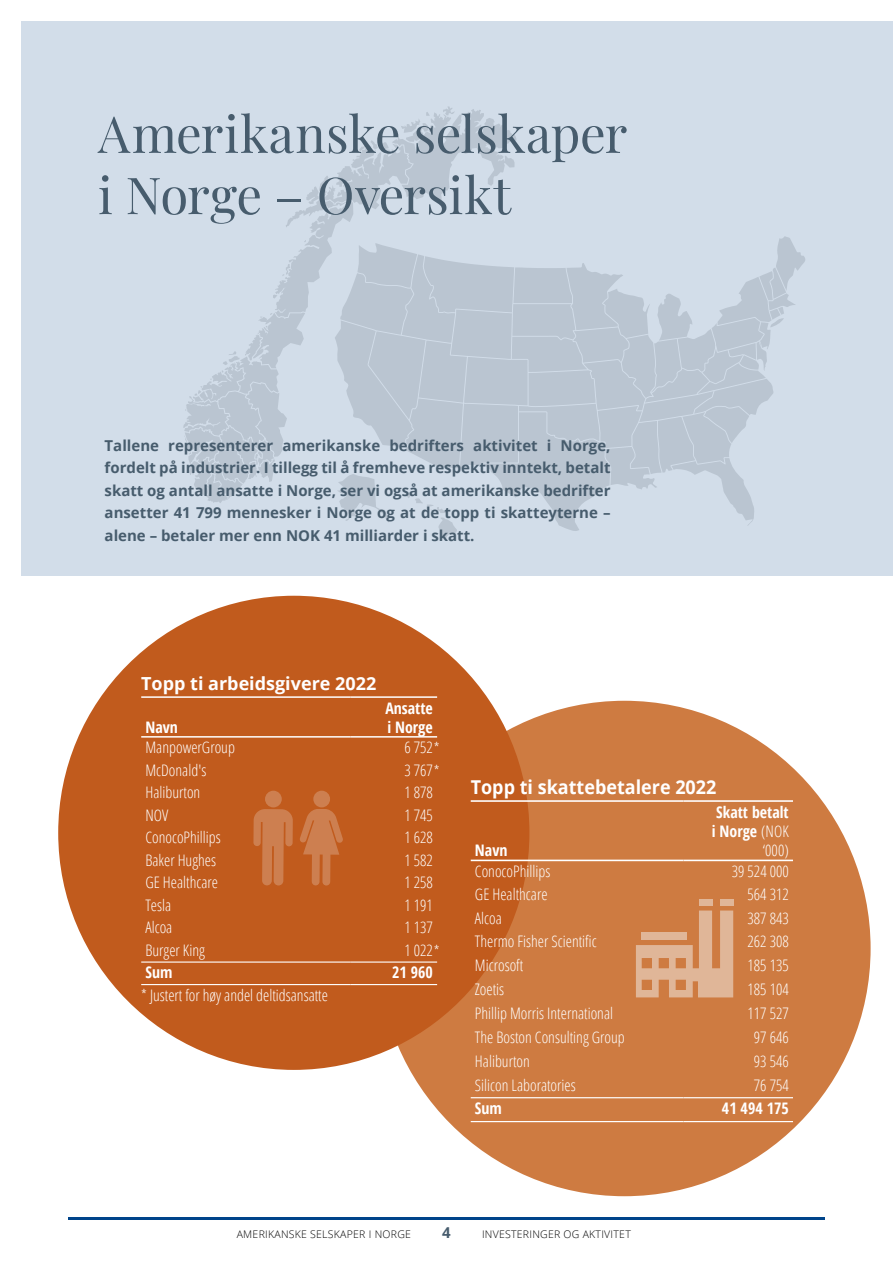
<style>
.page{position:relative;width:893px;height:1263px;background:#fff}
.page>*{position:absolute;margin:0;border:0;box-sizing:border-box;transform-origin:0 0}
.Heading_1{font:51px/61.2px "Playfair Display";letter-spacing:-.01em;color:#475c6d}
.t1{font:700 19.05px "Open Sans";color:#fff;scale:.94 1}
.t2{font:700 18px "Open Sans";color:#fff}
.Tabell{font:300 condensed 15.9px "Open Sans";color:#fff}
.Tabell-2{font:700 condensed 15.9px/19px "Open Sans";color:#fff}
.Ingress{font:700 15px/22.5px "Open Sans";color:#475c6d;text-align:justify}
.t3{font:300 10.5px "Open Sans";letter-spacing:.025em;color:#000}
.s1{font-weight:300}
</style>
<div class="page">
<div style="left:378px;top:701px;width:493px;height:495px;background:#ce7b41;border-radius:50%"></div>
<div style="left:58px;top:596px;width:471px;height:474px;background:#c15b1d;border-radius:50%"></div>
<div style="left:265px;top:791px;width:17px;height:16px;background:#cd7f50;border-radius:50%"></div>
<svg style="left:253px;top:809px;width:40px;height:76px"></svg>
<div style="left:313px;top:791px;width:17px;height:16px;background:#cd7f50;border-radius:50%"></div>
<svg style="left:300px;top:809px;width:43px;height:76px"></svg>
<svg style="left:636px;top:910px;width:97px;height:87px"></svg>
<div style="left:699px;top:899px;width:13px;height:6px;background:#e0b698"></div>
<div style="left:642px;top:932px;width:45px;height:7px;background:#e0b698"></div>
<div style="left:720px;top:899px;width:13px;height:6px;background:#e0b698"></div>
<div style="left:21px;top:21px;width:872px;height:555px;background:#d2dde9"></div>
<hr style="left:141px;top:961px;width:210px;height:2px;background:#fff">
<hr style="left:351px;top:961px;width:86px;height:2px;background:#fff">
<hr style="left:141px;top:984px;width:210px;height:1px;background:#fff">
<hr style="left:351px;top:984px;width:86px;height:1px;background:#fff">
<hr style="left:141px;top:696px;width:210px;height:2px;background:#fff">
<hr style="left:351px;top:696px;width:86px;height:2px;background:#fff">
<hr style="left:141px;top:736px;width:210px;height:2px;background:#fff">
<hr style="left:351px;top:736px;width:86px;height:2px;background:#fff">
<hr style="left:471px;top:1097px;width:213px;height:1px;background:#fff">
<hr style="left:684px;top:1097px;width:109px;height:1px;background:#fff">
<hr style="left:471px;top:1121px;width:213px;height:1px;background:#fff">
<hr style="left:684px;top:1121px;width:109px;height:1px;background:#fff">
<hr style="left:471px;top:800px;width:213px;height:2px;background:#fff">
<hr style="left:684px;top:800px;width:109px;height:2px;background:#fff">
<hr style="left:471px;top:860px;width:213px;height:1px;background:#fff">
<hr style="left:684px;top:860px;width:109px;height:1px;background:#fff">
<svg style="left:183px;top:106px;width:622px;height:434px"></svg>
<hr style="left:68px;top:1218px;width:757px;height:2px;background:#00448a">
<p class="Heading_1" style="left:98px;top:99px;width:531px">Amerikanske selskaper i Norge – Oversikt</p>
<p class="Ingress" style="left:105px;top:433px;width:508px">Tallene representerer amerikanske bedrifters aktivitet i Norge, fordelt på industrier. I tillegg til å fremheve respektiv inntekt, betalt skatt og antall ansatte i Norge, ser vi også at amerikanske bedrifter ansetter 41 799 mennesker i Norge og at de topp ti skatteyterne – alene – betaler mer enn NOK 41 milliarder i skatt.</p>
<p class="t2" style="left:141px;top:671px;width:237px">Topp ti arbeidsgivere 2022</p>
<p class="Tabell-2" style="left:145px;top:717px;width:34px">Navn</p>
<p class="Tabell-2" style="left:385px;top:698px;width:49px">Ansatte i Norge</p>
<p class="Tabell" style="left:145px;top:737px;width:91px">ManpowerGroup</p>
<p class="Tabell" style="left:404px;top:737px;width:37px">6 752*</p>
<p class="Tabell" style="left:145px;top:759px;width:62px">McDonald's</p>
<p class="Tabell" style="left:404px;top:759px;width:37px">3 767*</p>
<p class="Tabell" style="left:145px;top:782px;width:56px">Haliburton</p>
<p class="Tabell" style="left:404px;top:782px;width:30px">1 878</p>
<p class="Tabell" style="left:145px;top:804px;width:24px">NOV</p>
<p class="Tabell" style="left:404px;top:804px;width:30px">1 745</p>
<p class="Tabell" style="left:145px;top:827px;width:77px">ConocoPhillips</p>
<p class="Tabell" style="left:404px;top:827px;width:30px">1 628</p>
<p class="Tabell" style="left:145px;top:849px;width:72px">Baker Hughes</p>
<p class="Tabell" style="left:404px;top:849px;width:30px">1 582</p>
<p class="Tabell" style="left:145px;top:872px;width:74px">GE Healthcare</p>
<p class="Tabell" style="left:404px;top:872px;width:30px">1 258</p>
<p class="Tabell" style="left:145px;top:894px;width:27px">Tesla</p>
<p class="Tabell" style="left:404px;top:894px;width:30px">1 191</p>
<p class="Tabell" style="left:145px;top:917px;width:28px">Alcoa</p>
<p class="Tabell" style="left:404px;top:917px;width:30px">1 137</p>
<p class="Tabell" style="left:145px;top:939px;width:61px">Burger King</p>
<p class="Tabell" style="left:404px;top:939px;width:37px">1 022*</p>
<p class="Tabell-2" style="left:145px;top:963px;width:28px">Sum</p>
<p class="Tabell-2" style="left:392px;top:963px;width:42px">21 960</p>
<p class="Tabell" style="left:141px;top:985px;width:188px">* Justert for høy andel deltidsansatte</p>
<p class="t1" style="left:471px;top:773px;width:263px">Topp ti skattebetalere 2022</p>
<p class="Tabell-2" style="left:475px;top:840px;width:34px">Navn</p>
<p class="Tabell-2" style="left:712px;top:802px;width:79px;text-align:right">Skatt betalt i Norge <span class="s1">(NOK ‘000)</span></p>
<p class="Tabell" style="left:475px;top:860px;width:77px">ConocoPhillips</p>
<p class="Tabell" style="left:732px;top:860px;width:58px">39 524 000</p>
<p class="Tabell" style="left:475px;top:883px;width:74px">GE Healthcare</p>
<p class="Tabell" style="left:748px;top:883px;width:43px">564 312</p>
<p class="Tabell" style="left:475px;top:907px;width:28px">Alcoa</p>
<p class="Tabell" style="left:748px;top:907px;width:43px">387 843</p>
<p class="Tabell" style="left:475px;top:931px;width:123px">Thermo Fisher Scientific</p>
<p class="Tabell" style="left:748px;top:931px;width:43px">262 308</p>
<p class="Tabell" style="left:475px;top:955px;width:50px">Microsoft</p>
<p class="Tabell" style="left:748px;top:955px;width:43px">185 135</p>
<p class="Tabell" style="left:475px;top:978px;width:31px">Zoetis</p>
<p class="Tabell" style="left:748px;top:978px;width:43px">185 104</p>
<p class="Tabell" style="left:475px;top:1002px;width:140px">Phillip Morris International</p>
<p class="Tabell" style="left:748px;top:1002px;width:43px">117 527</p>
<p class="Tabell" style="left:475px;top:1026px;width:151px">The Boston Consulting Group</p>
<p class="Tabell" style="left:754px;top:1026px;width:36px">97 646</p>
<p class="Tabell" style="left:475px;top:1050px;width:56px">Haliburton</p>
<p class="Tabell" style="left:754px;top:1050px;width:36px">93 546</p>
<p class="Tabell" style="left:475px;top:1074px;width:102px">Silicon Laboratories</p>
<p class="Tabell" style="left:754px;top:1074px;width:36px">76 754</p>
<p class="Tabell-2" style="left:475px;top:1099px;width:28px">Sum</p>
<p class="Tabell-2" style="left:722px;top:1099px;width:68px">41 494 175</p>
<p class="t3" style="left:237px;top:1227px;width:176px">AMERIKANSKE SELSKAPER I NORGE</p>
<p class="Ingress" style="left:442px;top:1221px;width:10px">4</p>
<p class="t3" style="left:482px;top:1227px;width:150px">INVESTERINGER OG AKTIVITET</p>
</div>
